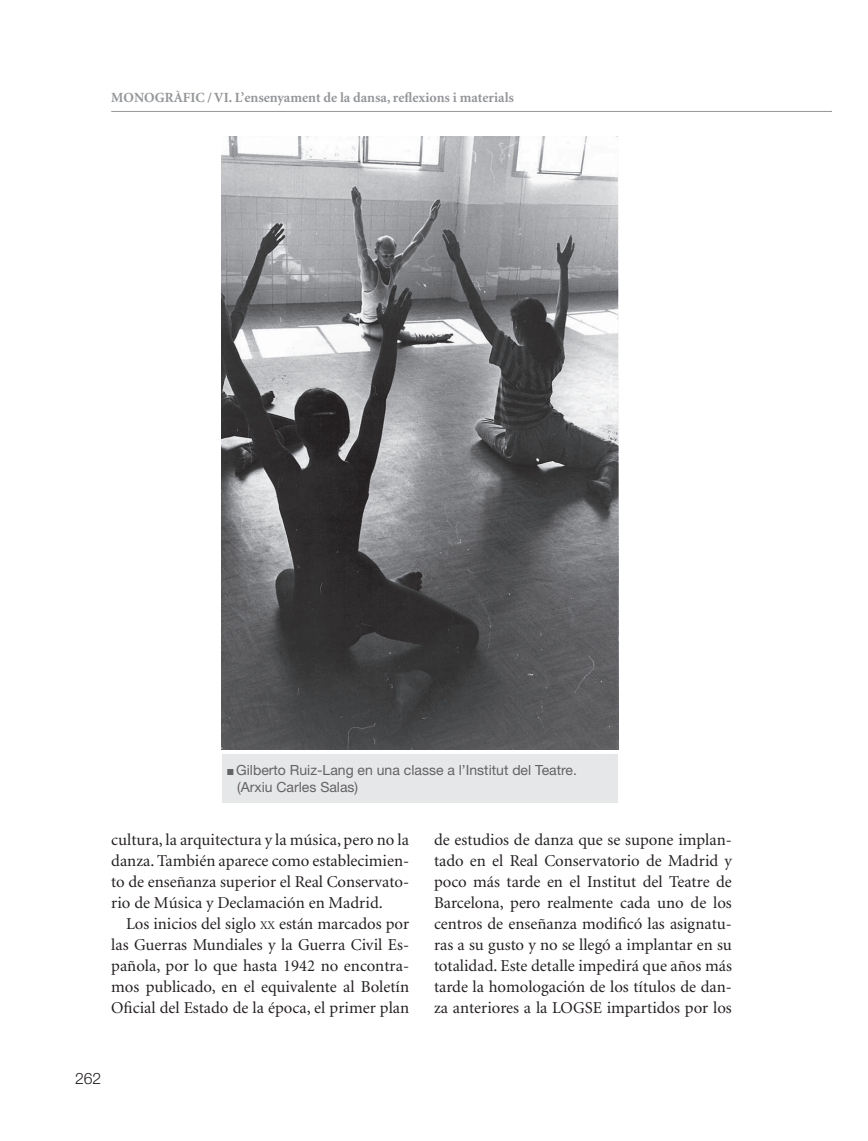
<style>
.page{position:relative;width:868px;height:1141px;background:#fff}
.page>*{position:absolute;margin:0;border:0;box-sizing:border-box;transform-origin:0 0}
.t1{font:16.62px/21px "Minion";color:#231f20;text-align:justify}
.t2{font:300 15.75px "Helvetica Neue";color:#231f20}
.t3{font:14px/17.5px "Helvetica Neue";color:#636366}
.t4{font:700 14px "Minion";color:#939598}
.s1{font-size:11.72px}
</style>
<div class="page">
<hr style="left:111px;top:111px;width:719px;height:1px;background:#939598">
<img style="left:222px;top:136px;width:396px;height:613px">
<div style="left:222px;top:753px;width:395px;height:49px;background:#e6e7e9"></div>
<p class="t4" style="left:111px;top:90px;width:404px">MONOGRÀFIC / VI. L’ensenyament de la dansa, reflexions i materials</p>
<p class="t3" style="left:237px;top:760px;width:341px;text-indent:-10px">■ Gilberto Ruiz-Lang en una classe a l’Institut del Teatre. (Arxiu Carles Salas)</p>
<p class="t1" style="left:111px;top:829px;width:299px">cultura, la arquitectura y la música, pero no la</p>
<p class="t1" style="left:111px;top:850px;width:299px">danza. También aparece como establecimien-</p>
<p class="t1" style="left:111px;top:871px;width:299px">to de enseñanza superior el Real Conservato-</p>
<p class="t1" style="left:111px;top:892px;width:273px">rio de Música y Declamación en Madrid.</p>
<p class="t1" style="left:126px;top:913px;width:284px">Los inicios del siglo <span class="s1">xx</span> están marcados por</p>
<p class="t1" style="left:111px;top:934px;width:299px">las Guerras Mundiales y la Guerra Civil Es-</p>
<p class="t1" style="left:111px;top:955px;width:299px">pañola, por lo que hasta 1942 no encontra-</p>
<p class="t1" style="left:111px;top:976px;width:299px">mos publicado, en el equivalente al Boletín</p>
<p class="t1" style="left:111px;top:997px;width:299px">Oficial del Estado de la época, el primer plan</p>
<p class="t1" style="left:434px;top:829px;width:299px">de estudios de danza que se supone implan&shy;tado en el Real Conservatorio de Madrid y poco más tarde en el Institut del Teatre de Barcelona, pero realmente cada uno de los centros de enseñanza modificó las asignatu&shy;ras a su gusto y no se llegó a implantar en su totalidad. Este detalle impedirá que años más tarde la homologación de los títulos de dan&shy;za anteriores a la LOGSE impartidos por los</p>
<p class="t2" style="left:75px;top:1067px;width:28px">262</p>
</div>
